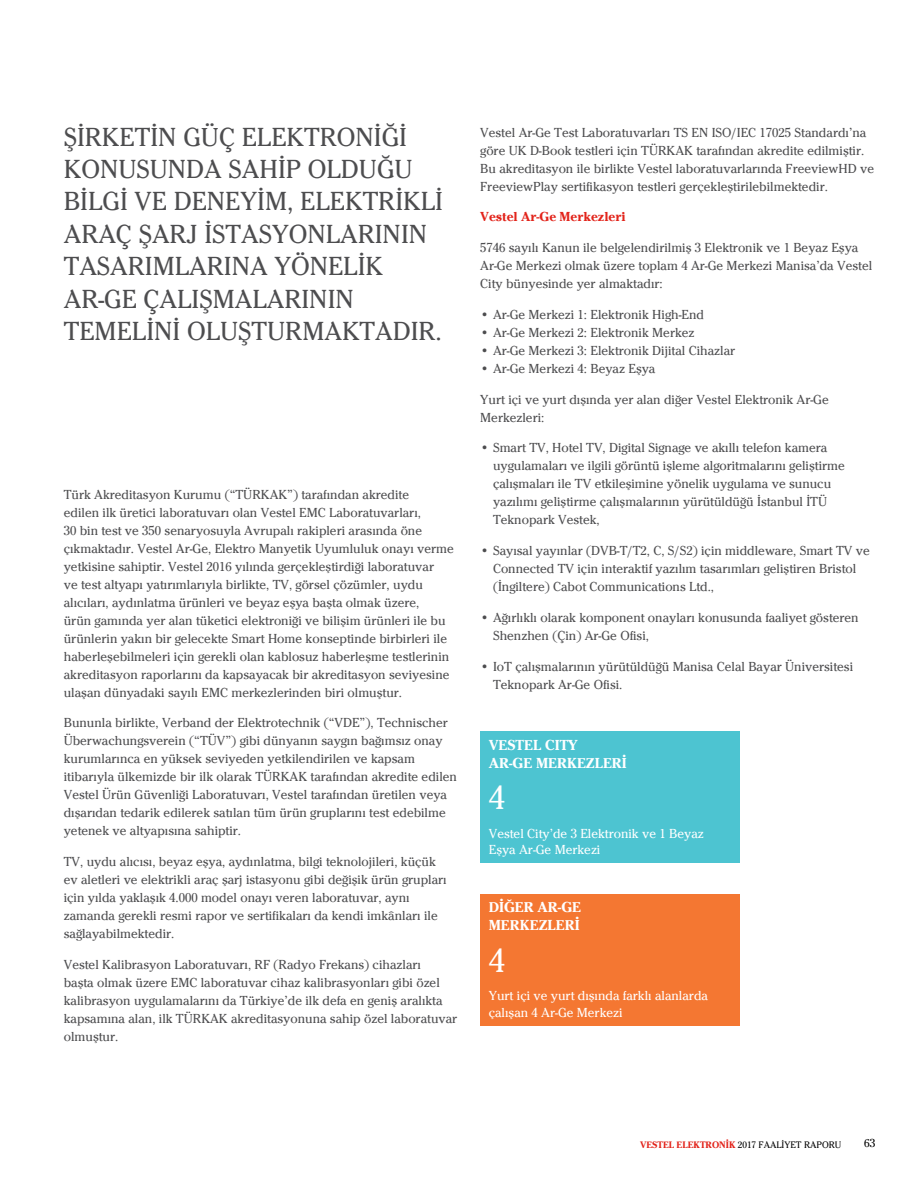
<style>
.page{position:relative;width:918px;height:1188px;background:#fff}
.page>*{position:absolute;margin:0;border:0;box-sizing:border-box;transform-origin:0 0}
.t1{font:34.5px "Cheltenham";color:#fff}
.t2{font:27px/32.4px "Cheltenham";color:#4d4d4f}
.t3{font:700 15px/18px "Cheltenham";color:#fff}
.t4{font:13.5px/18px "Cheltenham";color:#4d4d4f}
.t5{font:13.5px/16.2px "Cheltenham";color:#fff}
.t6{font:700 13.5px "Cheltenham";color:#e2231a}
.t7{font:12px "Cheltenham";color:#000}
.t8{font:9.75px "Cheltenham";color:#000}
.s1{font-weight:700;color:#e2231a}
</style>
<div class="page">
<div style="left:480px;top:731px;width:260px;height:132px;background:#4dc4d1"></div>
<div style="left:480px;top:894px;width:260px;height:131px;background:#f47732"></div>
<h2 class="t2" style="left:64px;top:120px;width:381px">ŞİRKETİN GÜÇ ELEKTRONİĞİ<br>KONUSUNDA SAHİP OLDUĞU<br>BİLGİ VE DENEYİM, ELEKTRİKLİ<br>ARAÇ ŞARJ İSTASYONLARININ<br>TASARIMLARINA YÖNELİK<br>AR-GE ÇALIŞMALARININ<br>TEMELİNİ OLUŞTURMAKTADIR.</h2>
<p class="t4" style="left:480px;top:123px;width:395px">Vestel Ar‑Ge Test Laboratuvarları TS EN ISO/IEC 17025 Standardı’na göre UK D-Book testleri için TÜRKAK tarafından akredite edilmiştir.<br>Bu akreditasyon ile birlikte Vestel laboratuvarlarında FreeviewHD ve FreeviewPlay sertifikasyon testleri gerçekleştirilebilmektedir.</p>
<p class="t6" style="left:480px;top:209px;width:147px">Vestel Ar‑Ge Merkezleri</p>
<p class="t4" style="left:480px;top:238px;width:393px">5746 sayılı Kanun ile belgelendirilmiş 3 Elektronik ve 1 Beyaz Eşya<br>Ar‑Ge Merkezi olmak üzere toplam 4 Ar‑Ge Merkezi Manisa’da Vestel<br>City bünyesinde yer almaktadır:</p>
<p class="t4" style="left:480px;top:305px;width:225px">• Ar‑Ge Merkezi 1: Elektronik High-End</p>
<p class="t4" style="left:480px;top:323px;width:216px">• Ar‑Ge Merkezi 2: Elektronik Merkez</p>
<p class="t4" style="left:480px;top:341px;width:256px">• Ar‑Ge Merkezi 3: Elektronik Dijital Cihazlar</p>
<p class="t4" style="left:480px;top:359px;width:177px">• Ar‑Ge Merkezi 4: Beyaz Eşya</p>
<p class="t4" style="left:480px;top:390px;width:350px">Yurt içi ve yurt dışında yer alan diğer Vestel Elektronik Ar‑Ge<br>Merkezleri:</p>
<p class="t4" style="left:493px;top:439px;width:353px;text-indent:-13px">• Smart TV, Hotel TV, Digital Signage ve akıllı telefon kamera uygulamaları ve ilgili görüntü işleme algoritmalarını geliştirme çalışmaları ile TV etkileşimine yönelik uygulama ve sunucu yazılımı geliştirme çalışmalarının yürütüldüğü İstanbul İTÜ Teknopark Vestek,</p>
<p class="t4" style="left:493px;top:541px;width:378px;text-indent:-13px">• Sayısal yayınlar (DVB-T/T2, C, S/S2) için middleware, Smart TV ve<br>Connected TV için interaktif yazılım tasarımları geliştiren Bristol (İngiltere) Cabot Communications Ltd.,</p>
<p class="t4" style="left:493px;top:608px;width:367px;text-indent:-13px">• Ağırlıklı olarak komponent onayları konusunda faaliyet gösteren<br>Shenzhen (Çin) Ar‑Ge Ofisi,</p>
<p class="t4" style="left:493px;top:657px;width:362px;text-indent:-13px">• IoT çalışmalarının yürütüldüğü Manisa Celal Bayar Üniversitesi<br>Teknopark Ar‑Ge Ofisi.</p>
<p class="t4" style="left:64px;top:485px;width:392px">Türk Akreditasyon Kurumu (“TÜRKAK”) tarafından akredite<br>edilen ilk üretici laboratuvarı olan Vestel EMC Laboratuvarları,<br>30 bin test ve 350 senaryosuyla Avrupalı rakipleri arasında öne çıkmaktadır. Vestel Ar‑Ge, Elektro Manyetik Uyumluluk onayı verme yetkisine sahiptir. Vestel 2016 yılında gerçekleştirdiği laboratuvar<br>ve test altyapı yatırımlarıyla birlikte, TV, görsel çözümler, uydu alıcıları, aydınlatma ürünleri ve beyaz eşya başta olmak üzere,<br>ürün gamında yer alan tüketici elektroniği ve bilişim ürünleri ile bu ürünlerin yakın bir gelecekte Smart Home konseptinde birbirleri ile haberleşebilmeleri için gerekli olan kablosuz haberleşme testlerinin akreditasyon raporlarını da kapsayacak bir akreditasyon seviyesine ulaşan dünyadaki sayılı EMC merkezlerinden biri olmuştur.</p>
<p class="t4" style="left:64px;top:714px;width:395px">Bununla birlikte, Verband der Elektrotechnik (“VDE”), Technischer Überwachungsverein (“TÜV”) gibi dünyanın saygın bağımsız onay kurumlarınca en yüksek seviyeden yetkilendirilen ve kapsam itibarıyla ülkemizde bir ilk olarak TÜRKAK tarafından akredite edilen Vestel Ürün Güvenliği Laboratuvarı, Vestel tarafından üretilen veya dışarıdan tedarik edilerek satılan tüm ürün gruplarını test edebilme yetenek ve altyapısına sahiptir.</p>
<p class="t4" style="left:64px;top:852px;width:384px">TV, uydu alıcısı, beyaz eşya, aydınlatma, bilgi teknolojileri, küçük ev aletleri ve elektrikli araç şarj istasyonu gibi değişik ürün grupları için yılda yaklaşık 4.000 model onayı veren laboratuvar, aynı zamanda gerekli resmi rapor ve sertifikaları da kendi imkânları ile sağlayabilmektedir.</p>
<p class="t4" style="left:64px;top:955px;width:395px">Vestel Kalibrasyon Laboratuvarı, RF (Radyo Frekans) cihazları<br>başta olmak üzere EMC laboratuvar cihaz kalibrasyonları gibi özel kalibrasyon uygulamalarını da Türkiye’de ilk defa en geniş aralıkta kapsamına alan, ilk TÜRKAK akreditasyonuna sahip özel laboratuvar olmuştur.</p>
<p class="t3" style="left:489px;top:735px;width:140px">VESTEL CITY<br>AR‑GE MERKEZLERİ</p>
<h1 class="t1" style="left:489px;top:777px;width:18px">4</h1>
<p class="t5" style="left:489px;top:825px;width:217px">Vestel City’de 3 Elektronik ve 1 Beyaz<br>Eşya Ar‑Ge Merkezi</p>
<p class="t3" style="left:489px;top:898px;width:94px">DİĞER AR‑GE<br>MERKEZLERİ</p>
<h1 class="t1" style="left:489px;top:940px;width:18px">4</h1>
<p class="t5" style="left:489px;top:988px;width:221px">Yurt içi ve yurt dışında farklı alanlarda çalışan 4 Ar‑Ge Merkezi</p>
<p class="t8" style="left:640px;top:1139px;width:203px"><span class="s1">VESTEL ELEKTRONİK</span> 2017 FAALİYET RAPORU</p>
<p class="t7" style="left:864px;top:1136px;width:13px">63</p>
</div>
